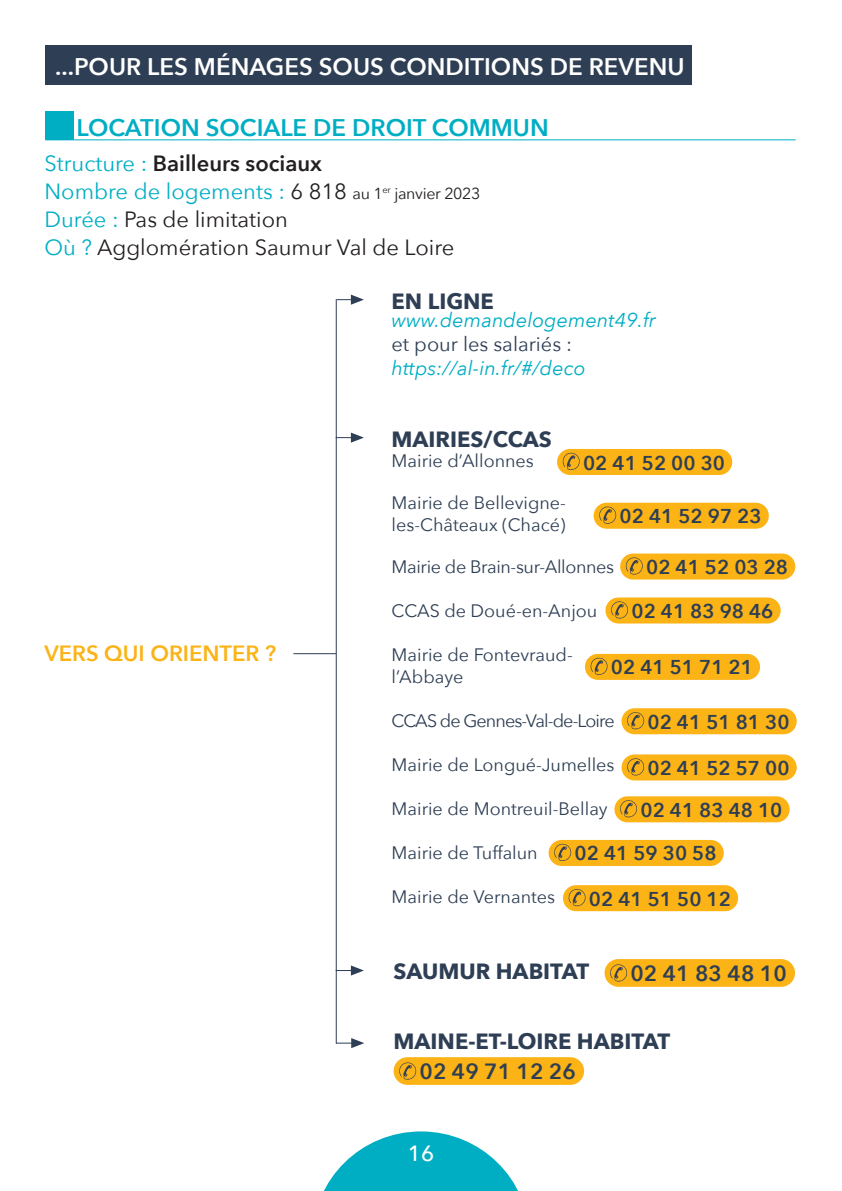
<style>
.page{position:relative;width:842px;height:1191px;background:#fff}
.page>*{position:absolute;margin:0;border:0;box-sizing:border-box;transform-origin:0 0}
.t1{font:600 24px "Avenir Next";color:#fff}
.t2{font:600 24px "Avenir Next";color:#00aec4}
.Style_de_paragraphe_1{font:22px "Avenir Next";color:#231f20}
.t3{font:700 22px "Avenir Next";color:#2e3e54}
.Style_de_paragraphe_1-2{font:22px "Avenir Next";color:#00aec4}
.Style_de_paragraphe_1-3{font:600 22px "Avenir Next";color:#231f20}
.t4{font:600 22px "Avenir Next";color:#2e3e54}
.t5{font:600 22px "Avenir Next";color:#fbb316}
.t6{font:500 22px "Avenir Next";color:#fff}
.t7{font:600 20px "Avenir Next";color:#2e3e54}
.Style_de_paragraphe_1-4{font:italic 20px "Avenir Next";color:#00aec4}
.Style_de_paragraphe_1-5{font:20px "Avenir Next";color:#2e3e54}
.Style_de_paragraphe_1-6{font:18px/22px "Avenir Next";color:#2e3e54}
.Style_de_paragraphe_1-7{font:18px "Avenir Next";letter-spacing:-.02em;color:#2e3e54}
.Style_de_paragraphe_1-8{font:18px "Avenir Next";letter-spacing:-.05em;color:#2e3e54}
.s1{font-weight:400;color:#00aec4}
.s2{color:#231f20}
.s3{font-size:16px;color:#231f20}
.s4{color:#00aec4}
</style>
<div class="page">
<svg style="left:324px;top:1131px;width:194px;height:60px"></svg>
<div style="left:45px;top:112px;width:28px;height:28px;background:#00aec4"></div>
<hr style="left:45px;top:139px;width:751px;height:1px;background:#00aec4">
<div style="left:45px;top:45px;width:647px;height:40px;background:#2e3e54"></div>
<hr style="left:336px;top:299px;width:1px;height:744px;background:#2e3e54">
<svg style="left:337px;top:294px;width:27px;height:11px"></svg>
<svg style="left:336px;top:432px;width:28px;height:11px"></svg>
<hr style="left:293px;top:653px;width:43px;height:1px;background:#2e3e54">
<svg style="left:336px;top:965px;width:28px;height:10px"></svg>
<svg style="left:336px;top:1038px;width:28px;height:10px"></svg>
<div style="left:604px;top:959px;width:191px;height:27px;background:#fbb316;border-radius:14px"></div>
<svg style="left:610px;top:964px;width:18px;height:17px"></svg>
<div style="left:394px;top:1057px;width:190px;height:27px;background:#fbb316;border-radius:14px"></div>
<svg style="left:399px;top:1062px;width:18px;height:17px"></svg>
<div style="left:557px;top:449px;width:175px;height:26px;background:#fbb316;border-radius:13px"></div>
<svg style="left:562px;top:452px;width:18px;height:18px"></svg>
<div style="left:594px;top:503px;width:175px;height:26px;background:#fbb316;border-radius:13px"></div>
<svg style="left:599px;top:506px;width:18px;height:18px"></svg>
<div style="left:620px;top:553px;width:175px;height:26px;background:#fbb316;border-radius:13px"></div>
<svg style="left:625px;top:557px;width:18px;height:17px"></svg>
<div style="left:605px;top:597px;width:176px;height:26px;background:#fbb316;border-radius:13px"></div>
<svg style="left:611px;top:601px;width:17px;height:17px"></svg>
<div style="left:585px;top:654px;width:175px;height:26px;background:#fbb316;border-radius:13px"></div>
<svg style="left:590px;top:657px;width:18px;height:18px"></svg>
<div style="left:621px;top:708px;width:176px;height:26px;background:#fbb316;border-radius:13px"></div>
<svg style="left:627px;top:712px;width:18px;height:17px"></svg>
<div style="left:621px;top:754px;width:176px;height:26px;background:#fbb316;border-radius:13px"></div>
<svg style="left:627px;top:758px;width:18px;height:17px"></svg>
<div style="left:614px;top:796px;width:176px;height:26px;background:#fbb316;border-radius:13px"></div>
<svg style="left:620px;top:800px;width:17px;height:17px"></svg>
<div style="left:549px;top:840px;width:175px;height:26px;background:#fbb316;border-radius:13px"></div>
<svg style="left:554px;top:843px;width:18px;height:18px"></svg>
<div style="left:563px;top:885px;width:175px;height:26px;background:#fbb316;border-radius:13px"></div>
<svg style="left:568px;top:889px;width:18px;height:17px"></svg>
<p class="t1" style="left:55px;top:46px;width:631px">...POUR LES MÉNAGES SOUS CONDITIONS DE REVENU</p>
<p class="t2" style="left:76px;top:107px;width:474px">LOCATION SOCIALE DE DROIT COMMUN</p>
<p class="Style_de_paragraphe_1-3" style="left:44px;top:144px;width:279px"><span class="s1">Structure :</span> Bailleurs sociaux</p>
<p class="Style_de_paragraphe_1-2" style="left:44px;top:172px;width:438px">Nombre de logements : <span class="s2">6 818</span> <span class="s3">au 1</span><sup>er</sup> <span class="s3">janvier 2023</span></p>
<p class="Style_de_paragraphe_1" style="left:44px;top:200px;width:245px"><span class="s4">Durée :</span> Pas de limitation</p>
<p class="Style_de_paragraphe_1" style="left:44px;top:228px;width:411px"><span class="s4">Où ?</span> Agglomération Saumur Val de Loire</p>
<p class="t5" style="left:44px;top:635px;width:233px">VERS QUI ORIENTER ?</p>
<p class="t3" style="left:391px;top:282px;width:104px">EN LIGNE</p>
<p class="Style_de_paragraphe_1-4" style="left:391px;top:303px;width:266px">www.demandelogement49.fr</p>
<p class="Style_de_paragraphe_1-5" style="left:391px;top:327px;width:182px">et pour les salariés :</p>
<p class="Style_de_paragraphe_1-4" style="left:391px;top:351px;width:196px">https://al-in.fr/#/deco</p>
<p class="t3" style="left:392px;top:420px;width:162px">MAIRIES/CCAS</p>
<p class="Style_de_paragraphe_1-6" style="left:392px;top:449px;width:144px">Mairie d’Allonnes</p>
<p class="Style_de_paragraphe_1-6" style="left:392px;top:491px;width:176px">Mairie de Bellevigne&shy;les-Châteaux (Chacé)</p>
<p class="Style_de_paragraphe_1-7" style="left:392px;top:551px;width:224px">Mairie de Brain-sur-Allonnes</p>
<p class="Style_de_paragraphe_1-6" style="left:392px;top:599px;width:207px">CCAS de Doué-en-Anjou</p>
<p class="Style_de_paragraphe_1-6" style="left:392px;top:643px;width:183px">Mairie de Fontevraud&shy;l’Abbaye</p>
<p class="Style_de_paragraphe_1-8" style="left:392px;top:705px;width:225px">CCAS de Gennes-Val-de-Loire</p>
<p class="Style_de_paragraphe_1-6" style="left:392px;top:753px;width:224px">Mairie de Longué-Jumelles</p>
<p class="Style_de_paragraphe_1-6" style="left:392px;top:797px;width:218px">Mairie de Montreuil-Bellay</p>
<p class="Style_de_paragraphe_1-6" style="left:392px;top:841px;width:148px">Mairie de Tuffalun</p>
<p class="Style_de_paragraphe_1-6" style="left:392px;top:885px;width:165px">Mairie de Vernantes</p>
<p class="t7" style="left:583px;top:445px;width:144px">02 41 52 00 30</p>
<p class="t7" style="left:620px;top:499px;width:144px">02 41 52 97 23</p>
<p class="t7" style="left:646px;top:550px;width:143px">02 41 52 03 28</p>
<p class="t7" style="left:631px;top:594px;width:143px">02 41 83 98 46</p>
<p class="t7" style="left:611px;top:650px;width:143px">02 41 51 71 21</p>
<p class="t7" style="left:647px;top:704px;width:143px">02 41 51 81 30</p>
<p class="t7" style="left:647px;top:751px;width:143px">02 41 52 57 00</p>
<p class="t7" style="left:640px;top:792px;width:143px">02 41 83 48 10</p>
<p class="t7" style="left:575px;top:836px;width:143px">02 41 59 30 58</p>
<p class="t7" style="left:589px;top:881px;width:144px">02 41 51 50 12</p>
<p class="t3" style="left:394px;top:952px;width:197px">SAUMUR HABITAT</p>
<p class="t4" style="left:630px;top:954px;width:158px">02 41 83 48 10</p>
<p class="t3" style="left:394px;top:1022px;width:278px">MAINE-ET-LOIRE HABITAT</p>
<p class="t4" style="left:420px;top:1052px;width:158px">02 49 71 12 26</p>
<p class="t6" style="left:408px;top:1135px;width:28px">16</p>
</div>
